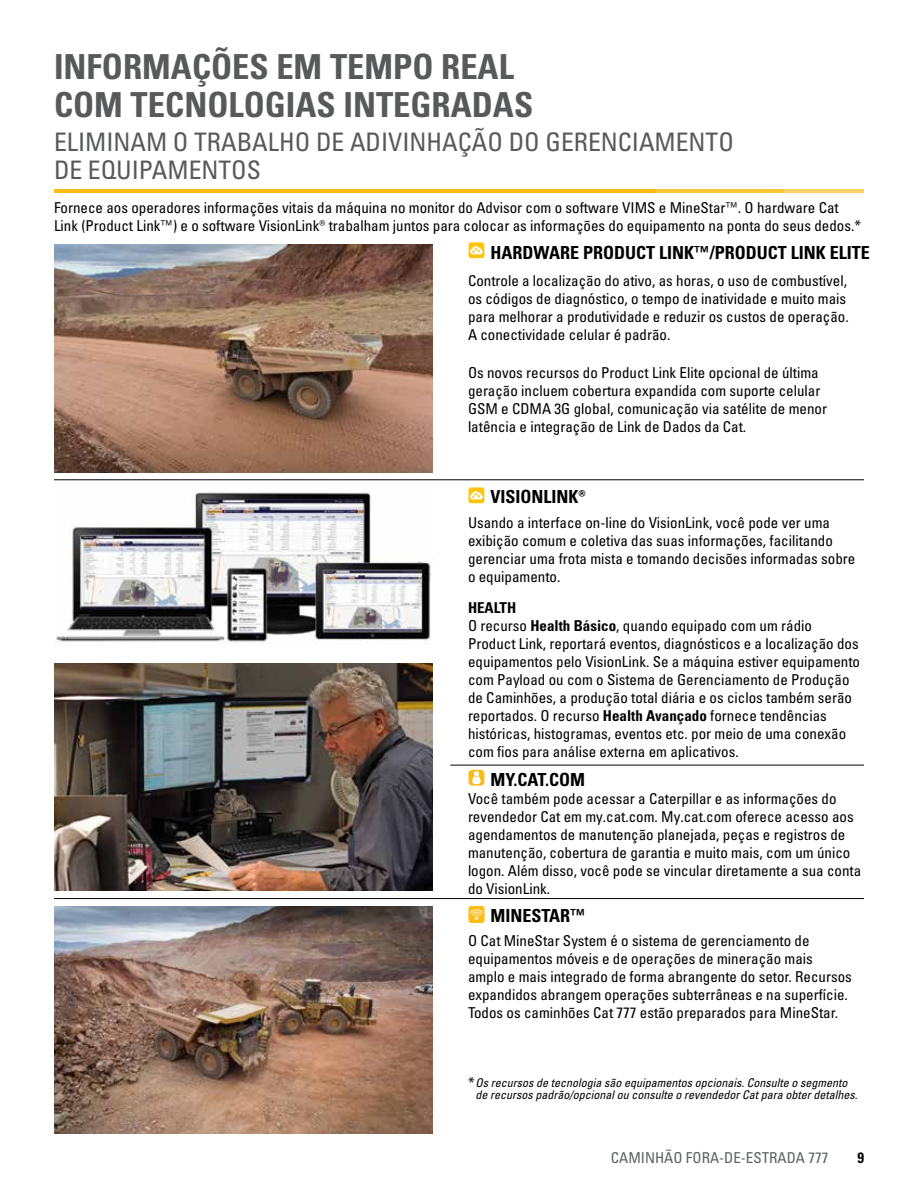
<style>
.page{position:relative;width:918px;height:1188px;background:#fff}
.page>*{position:absolute;margin:0;border:0;box-sizing:border-box;transform-origin:0 0}
.Headline_medium_gray{font:34.5px/37.5px "Univers LTCYR 67 Bold Cond";color:#58595b}
.Headline_small_gray{font:condensed 25.5px/28.5px "Univers LTCYR 57";color:#58595b}
.Headline_small_black{font:18px "Univers LTCYR 67 Bold Cond";color:#000}
.Body_copy{font:condensed 15px/18px "Univers LTCYR 57";color:#000}
.t1{font:condensed 15px "Univers LTCYR 57";color:#5e6263}
.Body_copy-2{font:15px "Univers LTCYR 67 Bold Cond";color:#000}
.Body_copy-3{font:italic condensed 12px/12px "Univers LT Std";color:#000}
.s1{font-family:"Univers LTCYR 67 Bold Cond";font-stretch:normal}
</style>
<div class="page">
<img style="left:54px;top:244px;width:379px;height:228px">
<img style="left:55px;top:490px;width:378px;height:155px">
<hr style="left:54px;top:190px;width:601px;height:3px;background:#fdba12">
<hr style="left:654px;top:190px;width:128px;height:3px;background:#fdba12">
<hr style="left:782px;top:190px;width:82px;height:3px;background:#fdba12">
<img style="left:54px;top:663px;width:379px;height:228px">
<hr style="left:54px;top:480px;width:810px;height:1px;background:#000">
<hr style="left:450px;top:765px;width:414px;height:1px;background:#000">
<svg style="left:469px;top:242px;width:15px;height:16px"></svg>
<div style="left:469px;top:770px;width:15px;height:16px;background:#fcba16;border-radius:4px"></div>
<svg style="left:472px;top:771px;width:9px;height:13px"></svg>
<svg style="left:469px;top:487px;width:15px;height:16px"></svg>
<img style="left:54px;top:906px;width:379px;height:228px">
<hr style="left:54px;top:898px;width:810px;height:1px;background:#000">
<img style="left:469px;top:906px;width:15px;height:16px">
<p class="Headline_medium_gray" style="left:54px;top:48px;width:481px">INFORMAÇÕES EM TEMPO REAL<br>COM TECNOLOGIAS INTEGRADAS</p>
<p class="Headline_small_gray" style="left:54px;top:127px;width:681px">ELIMINAM O TRABALHO DE ADIVINHAÇÃO DO GERENCIAMENTO<br>DE EQUIPAMENTOS</p>
<p class="Body_copy" style="left:54px;top:198px;width:809px">Fornece aos operadores informações vitais da máquina no monitor do Advisor com o software VIMS e MineStar™. O hardware Cat<br>Link (Product Link™) e o software VisionLink® trabalham juntos para colocar as informações do equipamento na ponta do seus dedos.*</p>
<p class="Headline_small_black" style="left:490px;top:241px;width:381px">HARDWARE PRODUCT LINK™/PRODUCT LINK ELITE</p>
<p class="Body_copy" style="left:468px;top:271px;width:382px">Controle a localização do ativo, as horas, o uso de combustível, os códigos de diagnóstico, o tempo de inatividade e muito mais para melhorar a produtividade e reduzir os custos de operação.<br>A conectividade celular é padrão.</p>
<p class="Body_copy" style="left:468px;top:363px;width:361px">Os novos recursos do Product Link Elite opcional de última geração incluem cobertura expandida com suporte celular GSM e CDMA 3G global, comunicação via satélite de menor latência e integração de Link de Dados da Cat.</p>
<p class="Headline_small_black" style="left:490px;top:486px;width:97px">VISIONLINK®</p>
<p class="Body_copy" style="left:468px;top:513px;width:389px">Usando a interface on-line do VisionLink, você pode ver uma exibição comum e coletiva das suas informações, facilitando gerenciar uma frota mista e tomando decisões informadas sobre o equipamento.</p>
<p class="Body_copy-2" style="left:468px;top:599px;width:50px">HEALTH</p>
<p class="Body_copy" style="left:468px;top:616px;width:394px">O recurso <span class="s1">Health Básico</span>, quando equipado com um rádio Product Link, reportará eventos, diagnósticos e a localização dos equipamentos pelo VisionLink. Se a máquina estiver equipamento com Payload ou com o Sistema de Gerenciamento de Produção de Caminhões, a produção total diária e os ciclos também serão reportados. O recurso <span class="s1">Health Avançado</span> fornece tendências históricas, histogramas, eventos etc. por meio de uma conexão com fios para análise externa em aplicativos.</p>
<p class="Headline_small_black" style="left:490px;top:768px;width:96px">MY.CAT.COM</p>
<p class="Body_copy" style="left:468px;top:789px;width:395px">Você também pode acessar a Caterpillar e as informações do revendedor Cat em my.cat.com. My.cat.com oferece acesso aos agendamentos de manutenção planejada, peças e registros de manutenção, cobertura de garantia e muito mais, com um único logon. Além disso, você pode se vincular diretamente a sua conta do VisionLink.</p>
<p class="Headline_small_black" style="left:490px;top:905px;width:97px">MINESTAR™</p>
<p class="Body_copy" style="left:468px;top:931px;width:385px">O Cat MineStar System é o sistema de gerenciamento de equipamentos móveis e de operações de mineração mais amplo e mais integrado de forma abrangente do setor. Recursos expandidos abrangem operações subterrâneas e na superfície.<br>Todos os caminhões Cat 777 estão preparados para MineStar.</p>
<p class="Body_copy" style="left:468px;top:1073px;width:8px">*</p>
<p class="Body_copy-3" style="left:476px;top:1076px;width:383px">Os recursos de tecnologia são equipamentos opcionais. Consulte o segmento de recursos padrão/opcional ou consulte o revendedor Cat para obter detalhes.</p>
<p class="t1" style="left:611px;top:1148px;width:219px">CAMINHÃO FORA-DE-ESTRADA 777</p>
<p class="Body_copy-2" style="left:857px;top:1148px;width:8px">9</p>
</div>
